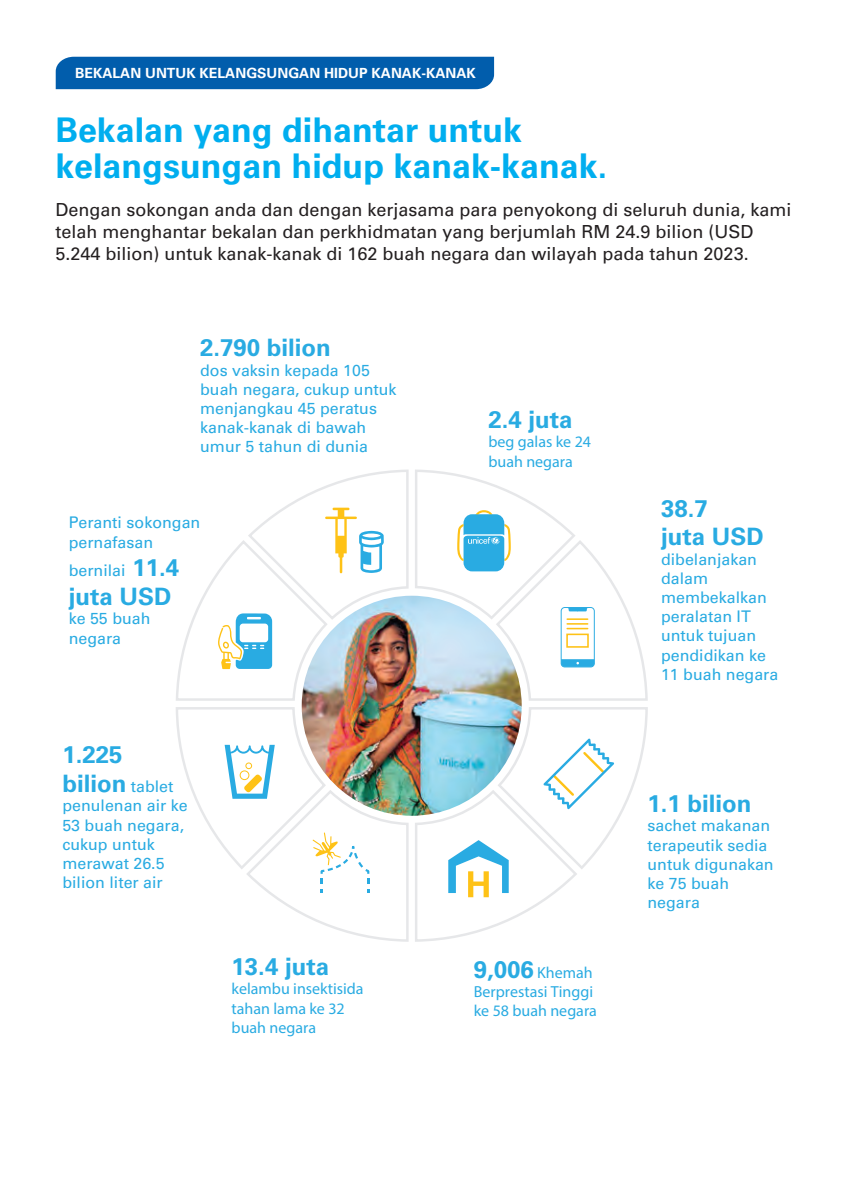
<style>
.page{position:relative;width:842px;height:1191px;background:#fff}
.page>*{position:absolute;margin:0;border:0;box-sizing:border-box;transform-origin:0 0}
.t1{font:700 34px/36px "Univers LT Pro 65";color:#00aeef}
.t2{font:700 24px/28.8px "Univers LT Pro 65";color:#29abe2}
.t3{font:18px/22px "Univers LT Pro 55 Roman";color:#231f20}
.t4{font:16px/19.2px "Univers LT Pro 55 Roman";color:#29abe2}
.t5{font:16px/19.2px "Myriad Pro";color:#29abe2}
.t6{font:700 14px "Univers LT Pro 65";color:#fff}
.s1{font-family:"Univers LT Pro 65";font-weight:700;font-size:24px}
.s2{font-family:"Univers LT Pro 55 Roman";font-weight:400;font-size:16px}
</style>
<div class="page">
<div style="left:56px;top:57px;width:438px;height:32px;background:#015dac"></div>
<svg style="left:176px;top:469px;width:472px;height:473px"></svg>
<div style="left:566px;top:633px;width:23px;height:14px;border:2px solid #fec216"></div>
<img style="left:302px;top:596px;width:220px;height:219px;border-radius:110px">
<hr style="left:841px;top:0;width:1px;height:1191px;background:#e41f25">
<img style="left:841px;top:0;width:1px;height:547px">
<p class="t6" style="left:75px;top:65px;width:402px">BEKALAN UNTUK KELANGSUNGAN HIDUP KANAK-KANAK</p>
<h1 class="t1" style="left:55px;top:112px;width:553px">Bekalan yang dihantar untuk kelangsungan hidup kanak-kanak.</h1>
<p class="t3" style="left:55px;top:199px;width:738px">Dengan sokongan anda dan dengan kerjasama para penyokong di seluruh dunia, kami telah menghantar bekalan dan perkhidmatan yang berjumlah RM 24.9 bilion (USD<br>5.244 bilion) untuk kanak-kanak di 162 buah negara dan wilayah pada tahun 2023.</p>
<h2 class="t2" style="left:200px;top:333px;width:132px">2.790 bilion</h2>
<p class="t4" style="left:200px;top:360px;width:198px">dos vaksin kepada 105 buah negara, cukup untuk menjangkau 45 peratus kanak-kanak di bawah umur 5 tahun di dunia</p>
<p class="t4" style="left:69px;top:513px;width:133px">Peranti sokongan pernafasan</p>
<p class="t4" style="left:69px;top:561px;width:112px">bernilai <span class="s1">11.4</span></p>
<h2 class="t2" style="left:69px;top:582px;width:104px">juta USD</h2>
<p class="t4" style="left:69px;top:609px;width:83px">ke 55 buah negara</p>
<h2 class="t2" style="left:62px;top:740px;width:113px">1.225 bilion <span class="s2">tablet</span></h2>
<p class="t4" style="left:62px;top:796px;width:127px">penulenan air ke<br>53 buah negara, cukup untuk merawat 26.5 bilion liter air</p>
<h2 class="t2" style="left:232px;top:952px;width:99px">13.4 juta</h2>
<p class="t5" style="left:232px;top:979px;width:134px">kelambu insektisida tahan lama ke 32 buah negara</p>
<h2 class="t2" style="left:488px;top:405px;width:86px">2.4 juta</h2>
<p class="t5" style="left:488px;top:432px;width:104px">beg galas ke 24 buah negara</p>
<p class="t5" style="left:474px;top:962px;width:125px"><span class="s1">9,006</span> Khemah<br>Berprestasi Tinggi ke 58 buah negara</p>
<h2 class="t2" style="left:661px;top:494px;width:104px">38.7<br>juta USD</h2>
<p class="t4" style="left:661px;top:549px;width:119px">dibelanjakan dalam membekalkan peralatan IT untuk tujuan pendidikan ke<br>11 buah negara</p>
<h2 class="t2" style="left:647px;top:789px;width:106px">1.1 bilion</h2>
<p class="t4" style="left:647px;top:816px;width:128px">sachet makanan terapeutik sedia untuk digunakan ke 75 buah negara</p>
</div>
